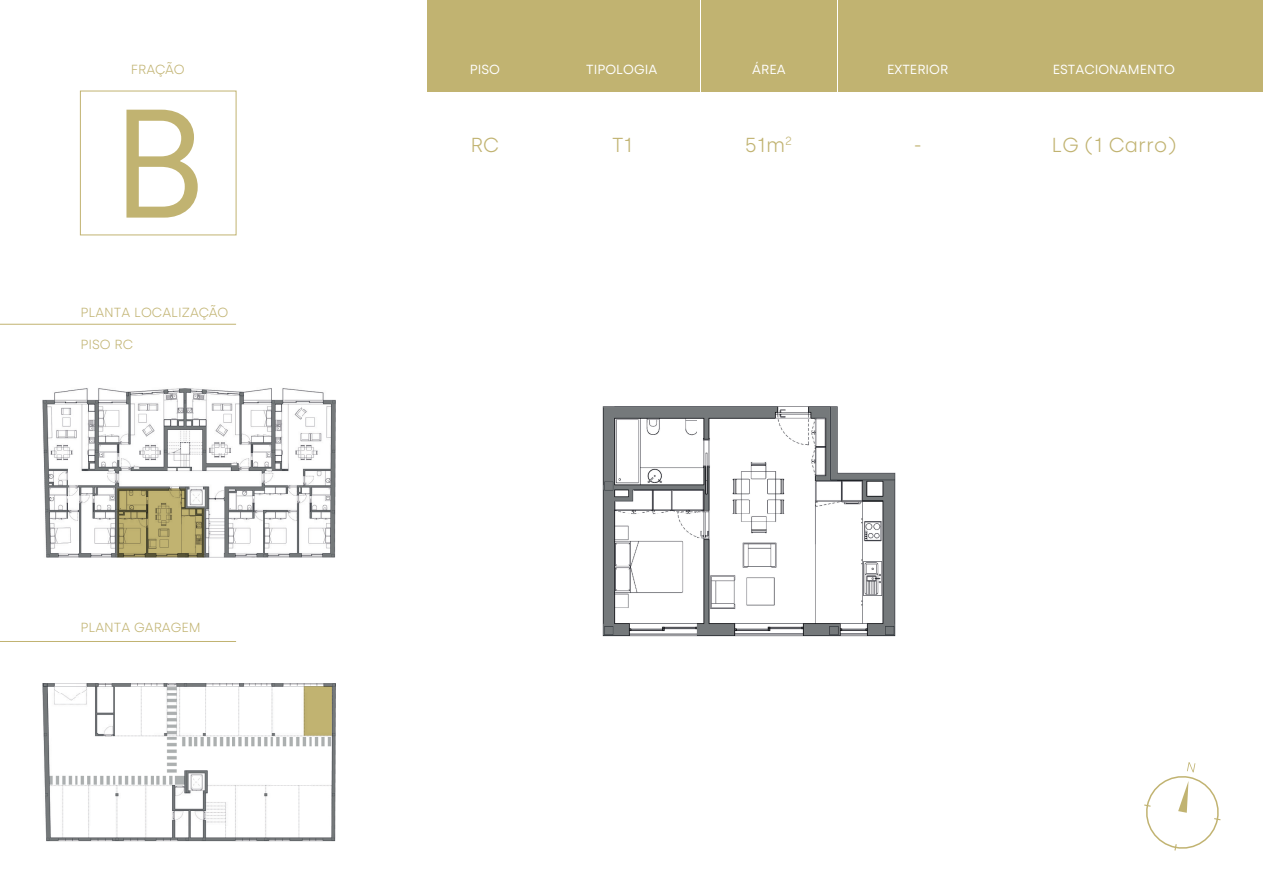
<style>
.page{position:relative;width:1263px;height:893px;background:#fff}
.page>*{position:absolute;margin:0;border:0;box-sizing:border-box;transform-origin:0 0}
.t1{font:154.2px "Silka";color:#c1b371}
.t2{font:300 20.25px "Silka";color:#c1b371}
.t3{font:300 13.2px "Silka";color:#c1b371}
.t4{font:13.2px "Silka";color:#fff}
</style>
<div class="page">
<div style="left:838px;top:0;width:161px;height:91px;background:#c1b371"></div>
<div style="left:701px;top:0;width:136px;height:91px;background:#c1b371"></div>
<div style="left:543px;top:0;width:157px;height:91px;background:#c1b371"></div>
<div style="left:427px;top:0;width:115px;height:91px;background:#c1b371"></div>
<div style="left:1000px;top:0;width:263px;height:91px;background:#c1b371"></div>
<img style="left:603px;top:407px;width:293px;height:229px">
<img style="left:42px;top:388px;width:293px;height:170px">
<svg style="left:117px;top:488px;width:87px;height:69px;background:#a99e69"></svg>
<img style="left:43px;top:683px;width:292px;height:158px">
<div style="left:304px;top:686px;width:28px;height:50px;background:#c1b371"></div>
<hr style="left:0;top:324px;width:236px;height:1px;background:#c1b371">
<hr style="left:0;top:641px;width:236px;height:1px;background:#c1b371">
<svg style="left:1144px;top:762px;width:77px;height:89px"></svg>
<p class="t3" style="left:131px;top:62px;width:55px">FRAÇÃO</p>
<h1 class="t1" style="left:111px;top:72px;width:96px">B</h1>
<p class="t3" style="left:80px;top:305px;width:149px">PLANTA LOCALIZAÇÃO</p>
<p class="t3" style="left:80px;top:336px;width:54px">PISO RC</p>
<p class="t3" style="left:80px;top:619px;width:122px">PLANTA GARAGEM</p>
<p class="t4" style="left:470px;top:62px;width:32px">PISO</p>
<p class="t4" style="left:586px;top:62px;width:73px">TIPOLOGIA</p>
<p class="t4" style="left:752px;top:62px;width:35px">ÁREA</p>
<p class="t4" style="left:887px;top:62px;width:63px">EXTERIOR</p>
<p class="t4" style="left:1053px;top:62px;width:124px">ESTACIONAMENTO</p>
<h2 class="t2" style="left:470px;top:132px;width:30px">RC</h2>
<h2 class="t2" style="left:612px;top:132px;width:22px">T1</h2>
<h2 class="t2" style="left:745px;top:132px;width:49px">51m<sup>2</sup></h2>
<h2 class="t2" style="left:914px;top:132px;width:9px">-</h2>
<h2 class="t2" style="left:1051px;top:132px;width:126px">LG (1 Carro)</h2>
</div>
